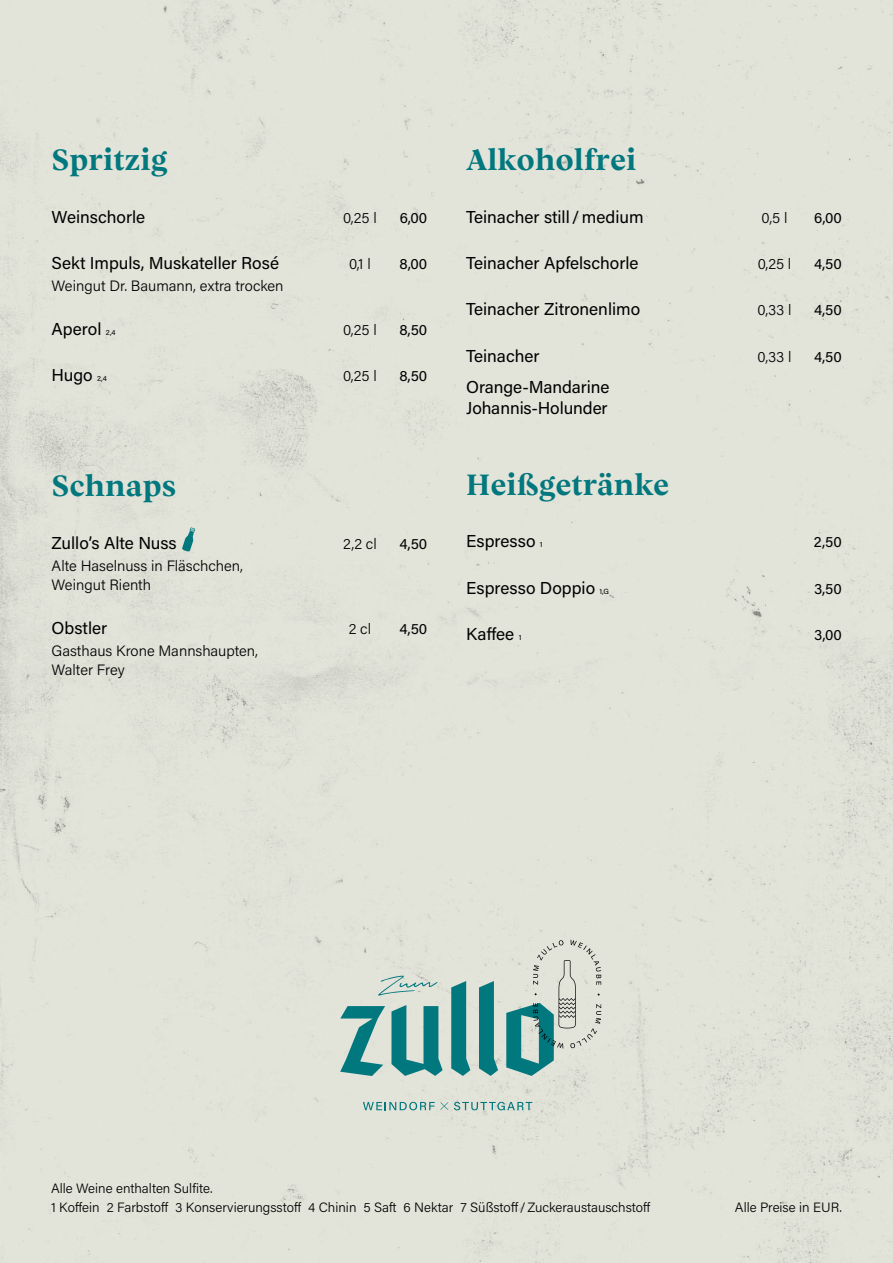
<style>
.page{position:relative;width:893px;height:1263px;background:#e2e3d9}
.page>*{position:absolute;margin:0;border:0;box-sizing:border-box;transform-origin:0 0}
.t1{font:700 30px "TRY Vesterbro";color:#01777e}
.t2{font:17.25px/21px "Acumin Pro";color:#000}
.t3{font:300 15px/19.5px "Acumin Pro";color:#000}
.t4{font:15px "Acumin Pro";color:#000}
.t5{font:300 13.5px/19.2px "Acumin Pro";color:#000}
.t6{font:7.5px "Acumin Pro";color:#000}
</style>
<div class="page">
<svg style="left:340px;top:1006px;width:45px;height:70px;background:#76afad"></svg>
<svg style="left:391px;top:1005px;width:52px;height:71px;background:#5fa4a4"></svg>
<svg style="left:451px;top:981px;width:19px;height:95px;background:#399294"></svg>
<svg style="left:479px;top:981px;width:19px;height:95px;background:#399194"></svg>
<svg style="left:378px;top:976px;width:60px;height:19px"></svg>
<svg style="left:454px;top:1102px;width:78px;height:8px"></svg>
<svg style="left:363px;top:1102px;width:85px;height:8px"></svg>
<svg style="left:506px;top:940px;width:95px;height:136px;background:#b4c8c1"></svg>
<svg style="left:182px;top:527px;width:13px;height:24px"></svg>
<h1 class="t1" style="left:52px;top:140px;width:118px">Spritzig</h1>
<p class="t2" style="left:52px;top:206px;width:95px">Weinschorle</p>
<p class="t3" style="left:343px;top:207px;width:35px">0,25 l</p>
<p class="t4" style="left:400px;top:207px;width:29px">6,00</p>
<p class="t2" style="left:52px;top:252px;width:229px">Sekt Impuls, Muskateller Rosé</p>
<p class="t3" style="left:349px;top:253px;width:23px">0,1 l</p>
<p class="t4" style="left:400px;top:253px;width:29px">8,00</p>
<p class="t3" style="left:52px;top:275px;width:234px">Weingut Dr. Baumann, extra trocken</p>
<p class="t2" style="left:52px;top:318px;width:51px">Aperol</p>
<p class="t6" style="left:106px;top:327px;width:11px">2,4</p>
<p class="t3" style="left:343px;top:319px;width:35px">0,25 l</p>
<p class="t4" style="left:399px;top:319px;width:29px">8,50</p>
<p class="t2" style="left:52px;top:364px;width:43px">Hugo</p>
<p class="t6" style="left:97px;top:373px;width:11px">2,4</p>
<p class="t3" style="left:343px;top:365px;width:35px">0,25 l</p>
<p class="t4" style="left:399px;top:365px;width:29px">8,50</p>
<h1 class="t1" style="left:52px;top:466px;width:126px">Schnaps</h1>
<p class="t2" style="left:52px;top:532px;width:127px">Zullo’s Alte Nuss</p>
<p class="t3" style="left:343px;top:533px;width:35px">2,2 cl</p>
<p class="t4" style="left:399px;top:533px;width:29px">4,50</p>
<p class="t3" style="left:52px;top:555px;width:193px">Alte Haselnuss in Fläschchen,<br>Weingut Rienth</p>
<p class="t2" style="left:52px;top:617px;width:57px">Obstler</p>
<p class="t3" style="left:349px;top:619px;width:24px">2 cl</p>
<p class="t4" style="left:399px;top:619px;width:29px">4,50</p>
<p class="t3" style="left:52px;top:640px;width:208px">Gasthaus Krone Mannshaupten,<br>Walter Frey</p>
<h1 class="t1" style="left:466px;top:140px;width:172px">Alkoholfrei</h1>
<p class="t2" style="left:466px;top:206px;width:179px">Teinacher still /medium</p>
<p class="t3" style="left:762px;top:207px;width:27px">0,5 l</p>
<p class="t4" style="left:814px;top:207px;width:29px">6,00</p>
<p class="t2" style="left:466px;top:252px;width:174px">Teinacher Apfelschorle</p>
<p class="t3" style="left:758px;top:253px;width:35px">0,25 l</p>
<p class="t4" style="left:814px;top:253px;width:29px">4,50</p>
<p class="t2" style="left:466px;top:298px;width:176px">Teinacher Zitronenlimo</p>
<p class="t3" style="left:757px;top:300px;width:35px">0,33 l</p>
<p class="t4" style="left:814px;top:300px;width:29px">4,50</p>
<p class="t2" style="left:466px;top:344px;width:75px">Teinacher</p>
<p class="t3" style="left:757px;top:346px;width:35px">0,33 l</p>
<p class="t4" style="left:814px;top:346px;width:29px">4,50</p>
<p class="t2" style="left:466px;top:376px;width:145px">Orange-Mandarine<br>Johannis-Holunder</p>
<h1 class="t1" style="left:466px;top:464px;width:205px">Heißgetränke</h1>
<p class="t2" style="left:466px;top:530px;width:71px">Espresso</p>
<p class="t6" style="left:540px;top:539px;width:4px">1</p>
<p class="t4" style="left:814px;top:532px;width:30px">2,50</p>
<p class="t2" style="left:466px;top:576px;width:130px">Espresso Doppio</p>
<p class="t6" style="left:599px;top:586px;width:11px">1,G</p>
<p class="t4" style="left:814px;top:578px;width:29px">3,50</p>
<p class="t2" style="left:466px;top:623px;width:50px">Kaffee</p>
<p class="t6" style="left:519px;top:632px;width:4px">1</p>
<p class="t4" style="left:814px;top:624px;width:29px">3,00</p>
<p class="t5" style="left:51px;top:1178px;width:601px">Alle Weine enthalten Sulfite.<br>1 Koffein 2 Farbstoff 3 Konservierungsstoff 4 Chinin 5 Saft 6 Nektar 7 Süßstoff/Zuckeraustauschstoff</p>
<p class="t5" style="left:735px;top:1197px;width:109px">Alle Preise in EUR.</p>
</div>
